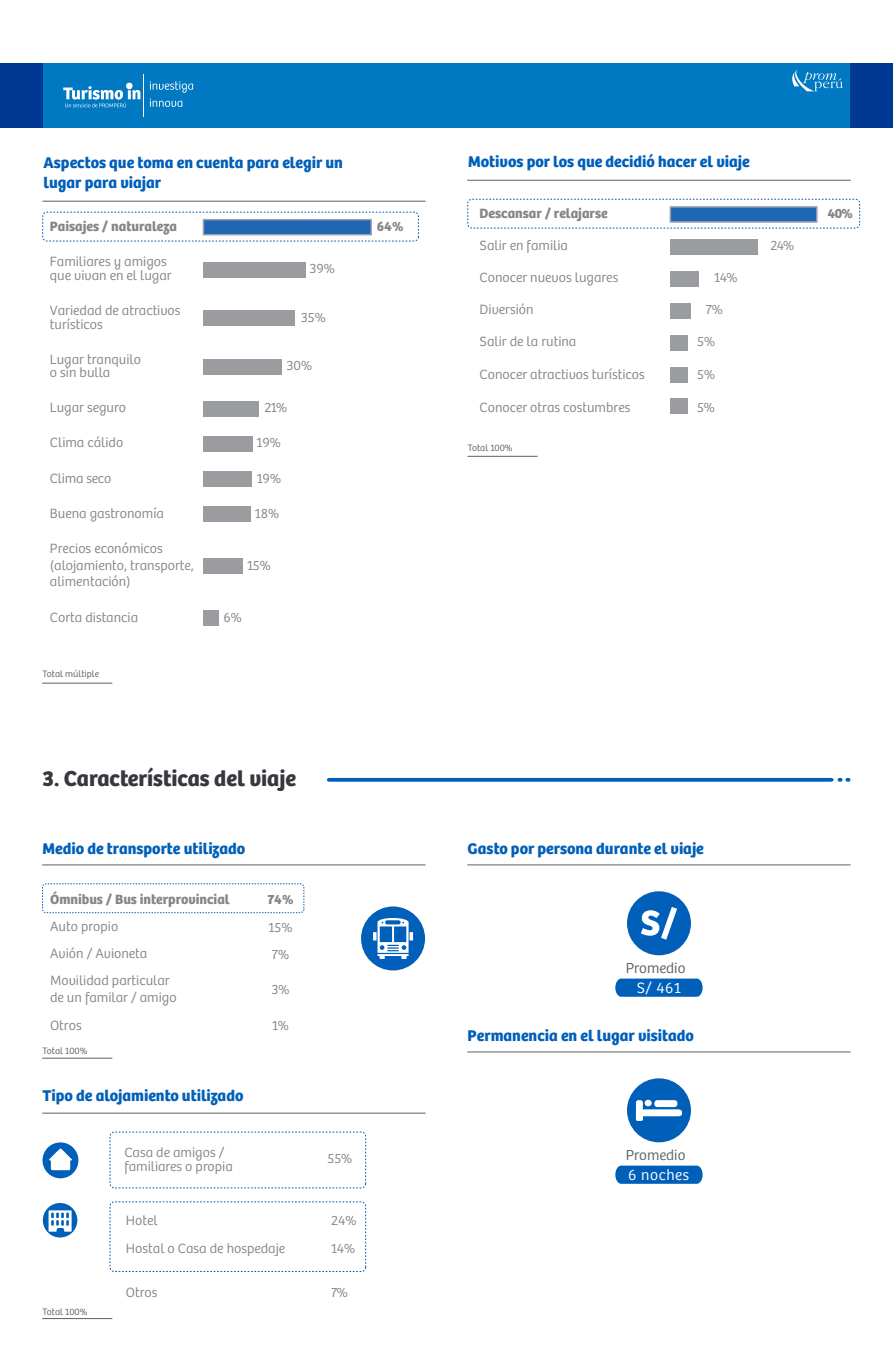
<style>
.page{position:relative;width:893px;height:1361px;background:#fff}
.page>*{position:absolute;margin:0;border:0;box-sizing:border-box;transform-origin:0 0}
.t1{font:700 22.5px "Bree";color:#36383d}
.t2{font:700 16.05px/19.4px "Bree";color:#005fb9}
.t3{font:700 16.05px "Bree Peru";color:#005fb9}
.t4{font:300 15.6px "Bree";letter-spacing:.04em;color:#fff}
.t5{font:300 15px "Bree";color:#5d6162}
.t6{font:300 13.95px/16.8px "Bree";color:#848689}
.t7{font:700 13.95px "Bree";color:#848689}
.t8{font:300 9.6px "Bree";color:#5d6162}
</style>
<div class="page">
<div style="left:0;top:63px;width:893px;height:65px;background:#0079c2"></div>
<svg style="left:792px;top:70px;width:51px;height:21px"></svg>
<div style="left:0;top:63px;width:43px;height:65px;background:#003993"></div>
<div style="left:850px;top:63px;width:43px;height:65px;background:#003993"></div>
<svg style="left:150px;top:81px;width:43px;height:12px"></svg>
<svg style="left:150px;top:99px;width:32px;height:8px"></svg>
<hr style="left:144px;top:74px;width:1px;height:43px;background:#fff">
<div style="left:126px;top:83px;width:7px;height:6px;background:#fff;border-radius:50%"></div>
<svg style="left:63px;top:86px;width:77px;height:21px"></svg>
<hr style="left:468px;top:456px;width:69px;height:1px;background:#5d6162">
<hr style="left:467px;top:180px;width:383px;height:1px;background:#5d6162">
<div style="left:670px;top:335px;width:18px;height:15px;background:#9b9ca0"></div>
<div style="left:670px;top:367px;width:18px;height:15px;background:#9b9ca0"></div>
<div style="left:670px;top:399px;width:18px;height:15px;background:#9b9ca0"></div>
<div style="left:670px;top:303px;width:21px;height:15px;background:#9b9ca0"></div>
<div style="left:670px;top:271px;width:29px;height:15px;background:#9b9ca0"></div>
<div style="left:670px;top:239px;width:88px;height:15px;background:#9b9ca0"></div>
<div style="left:670px;top:206px;width:148px;height:17px;background:#1e65b2;border:2px solid #9c9eb1"></div>
<div style="left:467px;top:199px;width:393px;height:29px;border:1px dashed #005fb9;border-radius:4px"></div>
<hr style="left:43px;top:683px;width:69px;height:1px;background:#5d6162">
<div style="left:203px;top:559px;width:40px;height:15px;background:#9b9ca0"></div>
<hr style="left:43px;top:201px;width:382px;height:1px;background:#5d6162">
<div style="left:203px;top:219px;width:169px;height:16px;background:#1e65b2;border:2px solid #9c9eb1"></div>
<div style="left:203px;top:262px;width:103px;height:15px;background:#9b9ca0"></div>
<div style="left:203px;top:311px;width:92px;height:15px;background:#9b9ca0"></div>
<div style="left:203px;top:359px;width:79px;height:15px;background:#9b9ca0"></div>
<div style="left:203px;top:401px;width:56px;height:15px;background:#9b9ca0"></div>
<div style="left:203px;top:436px;width:50px;height:15px;background:#9b9ca0"></div>
<div style="left:203px;top:471px;width:49px;height:16px;background:#9b9ca0"></div>
<div style="left:203px;top:507px;width:47px;height:15px;background:#9b9ca0"></div>
<div style="left:203px;top:610px;width:16px;height:15px;background:#9b9ca0"></div>
<div style="left:42px;top:212px;width:377px;height:29px;border:1px dashed #005fb9;border-radius:4px"></div>
<hr style="left:43px;top:1112px;width:382px;height:1px;background:#5d6162">
<hr style="left:43px;top:1318px;width:69px;height:1px;background:#5d6162">
<div style="left:43px;top:1203px;width:34px;height:34px;background:#005fb9;border-radius:50%"></div>
<svg style="left:49px;top:1210px;width:23px;height:21px"></svg>
<div style="left:43px;top:1142px;width:35px;height:36px;background:#005fb9;border-radius:50%"></div>
<svg style="left:49px;top:1148px;width:23px;height:22px"></svg>
<div style="left:110px;top:1131px;width:256px;height:57px;border:1px dashed #005fb9;border-radius:4px"></div>
<div style="left:110px;top:1201px;width:256px;height:70px;border:1px dashed #005fb9;border-radius:4px"></div>
<svg style="left:327px;top:778px;width:523px;height:4px;background:#166cbe"></svg>
<hr style="left:468px;top:864px;width:382px;height:1px;background:#5d6162">
<svg style="left:615px;top:978px;width:88px;height:18px;background:#1069bd"></svg>
<div style="left:627px;top:891px;width:64px;height:64px;background:#005fb9;border-radius:50%"></div>
<svg style="left:641px;top:907px;width:36px;height:32px"></svg>
<hr style="left:468px;top:1051px;width:382px;height:1px;background:#5d6162">
<svg style="left:615px;top:1165px;width:88px;height:18px;background:#1169bd"></svg>
<div style="left:627px;top:1078px;width:64px;height:64px;background:#005fb9;border-radius:50%"></div>
<div style="left:636px;top:1100px;width:7px;height:21px;background:#fff;border-radius:2px"></div>
<svg style="left:636px;top:1109px;width:46px;height:12px"></svg>
<div style="left:645px;top:1099px;width:7px;height:7px;background:#fff;border-radius:50%"></div>
<div style="left:654px;top:1100px;width:23px;height:7px;background:#fff;border-radius:3px"></div>
<hr style="left:43px;top:864px;width:382px;height:1px;background:#5d6162">
<hr style="left:43px;top:1058px;width:69px;height:1px;background:#5d6162">
<div style="left:42px;top:883px;width:262px;height:30px;border:1px dashed #005fb9;border-radius:4px"></div>
<div style="left:361px;top:906px;width:64px;height:64px;background:#005fb9;border-radius:50%"></div>
<svg style="left:373px;top:918px;width:40px;height:41px"></svg>
<p class="t2" style="left:44px;top:153px;width:301px">Aspectos que toma en cuenta para elegir un lugar para viajar</p>
<p class="t7" style="left:50px;top:218px;width:129px">Paisajes / naturaleza</p>
<p class="t7" style="left:377px;top:218px;width:28px">64%</p>
<p class="t6" style="left:309px;top:260px;width:27px">39%</p>
<p class="t6" style="left:50px;top:255px;width:123px;line-height:13.5px">Familiares y amigos que vivan en el lugar</p>
<p class="t6" style="left:50px;top:304px;width:132px;line-height:13.5px">Variedad de atractivos turísticos</p>
<p class="t6" style="left:301px;top:309px;width:27px">35%</p>
<p class="t6" style="left:50px;top:352px;width:93px;line-height:13.5px">Lugar tranquilo o sin bulla</p>
<p class="t6" style="left:50px;top:399px;width:78px">Lugar seguro</p>
<p class="t6" style="left:265px;top:399px;width:24px">21%</p>
<p class="t6" style="left:50px;top:435px;width:75px">Clima cálido</p>
<p class="t6" style="left:256px;top:435px;width:26px">19%</p>
<p class="t6" style="left:50px;top:470px;width:63px">Clima seco</p>
<p class="t6" style="left:257px;top:470px;width:26px">19%</p>
<p class="t6" style="left:50px;top:505px;width:116px">Buena gastronomía</p>
<p class="t6" style="left:255px;top:505px;width:26px">18%</p>
<p class="t6" style="left:286px;top:358px;width:27px">30%</p>
<p class="t6" style="left:50px;top:540px;width:145px">Precios económicos (alojamiento, transporte, alimentación)</p>
<p class="t6" style="left:247px;top:557px;width:25px">15%</p>
<p class="t6" style="left:50px;top:609px;width:90px">Corta distancia</p>
<p class="t6" style="left:223px;top:609px;width:20px">6%</p>
<p class="t8" style="left:43px;top:669px;width:58px">Total múltiple</p>
<h1 class="t1" style="left:43px;top:764px;width:255px">3. Características del viaje</h1>
<p class="t3" style="left:43px;top:838px;width:204px">Medio de transporte utilizado</p>
<p class="t7" style="left:50px;top:890px;width:181px">Ómnibus / Bus interprovincial</p>
<p class="t7" style="left:267px;top:891px;width:28px">74%</p>
<p class="t6" style="left:50px;top:918px;width:70px">Auto propio</p>
<p class="t6" style="left:269px;top:919px;width:25px">15%</p>
<p class="t6" style="left:50px;top:945px;width:99px">Avión / Avioneta</p>
<p class="t6" style="left:272px;top:946px;width:19px">7%</p>
<p class="t6" style="left:50px;top:972px;width:128px">Movilidad particular de un familar / amigo</p>
<p class="t6" style="left:271px;top:981px;width:20px">3%</p>
<p class="t6" style="left:50px;top:1017px;width:33px">Otros</p>
<p class="t6" style="left:272px;top:1017px;width:18px">1%</p>
<p class="t8" style="left:43px;top:1045px;width:46px">Total 100%</p>
<p class="t2" style="left:43px;top:1086px;width:202px">Tipo de alojamiento utilizado</p>
<p class="t6" style="left:125px;top:1145px;width:110px;line-height:14.1px">Casa de amigos / familiares o propia</p>
<p class="t8" style="left:43px;top:1306px;width:46px">Total 100%</p>
<p class="t6" style="left:126px;top:1206px;width:161px;line-height:28.3px">Hotel<br>Hostal o Casa de hospedaje</p>
<p class="t6" style="left:126px;top:1284px;width:33px">Otros</p>
<p class="t6" style="left:328px;top:1150px;width:26px">55%</p>
<p class="t6" style="left:331px;top:1206px;width:27px;line-height:28.3px">24%<br>14%</p>
<p class="t6" style="left:331px;top:1284px;width:18px">7%</p>
<p class="t2" style="left:468px;top:152px;width:283px">Motivos por los que decidió hacer el viaje</p>
<p class="t7" style="left:480px;top:205px;width:130px">Descansar / relajarse</p>
<p class="t7" style="left:827px;top:205px;width:27px">40%</p>
<p class="t6" style="left:480px;top:237px;width:90px">Salir en familia</p>
<p class="t6" style="left:770px;top:237px;width:25px">24%</p>
<p class="t6" style="left:480px;top:269px;width:140px">Conocer nuevos lugares</p>
<p class="t6" style="left:714px;top:269px;width:25px">14%</p>
<p class="t6" style="left:480px;top:302px;width:55px">Diversión</p>
<p class="t6" style="left:706px;top:302px;width:19px">7%</p>
<p class="t6" style="left:480px;top:334px;width:98px">Salir de la rutina</p>
<p class="t6" style="left:697px;top:334px;width:19px">5%</p>
<p class="t6" style="left:480px;top:366px;width:167px">Conocer atractivos turísticos</p>
<p class="t6" style="left:697px;top:366px;width:19px">5%</p>
<p class="t6" style="left:480px;top:399px;width:152px">Conocer otras costumbres</p>
<p class="t6" style="left:697px;top:399px;width:19px">5%</p>
<p class="t8" style="left:468px;top:442px;width:46px">Total 100%</p>
<p class="t2" style="left:468px;top:838px;width:238px">Gasto por persona durante el viaje</p>
<p class="t5" style="left:626px;top:960px;width:61px">Promedio</p>
<p class="t4" style="left:637px;top:979px;width:46px">S/ 461</p>
<p class="t2" style="left:468px;top:1025px;width:228px">Permanencia en el lugar visitado</p>
<p class="t5" style="left:626px;top:1147px;width:61px">Promedio</p>
<p class="t4" style="left:628px;top:1166px;width:63px">6 noches</p>
</div>
